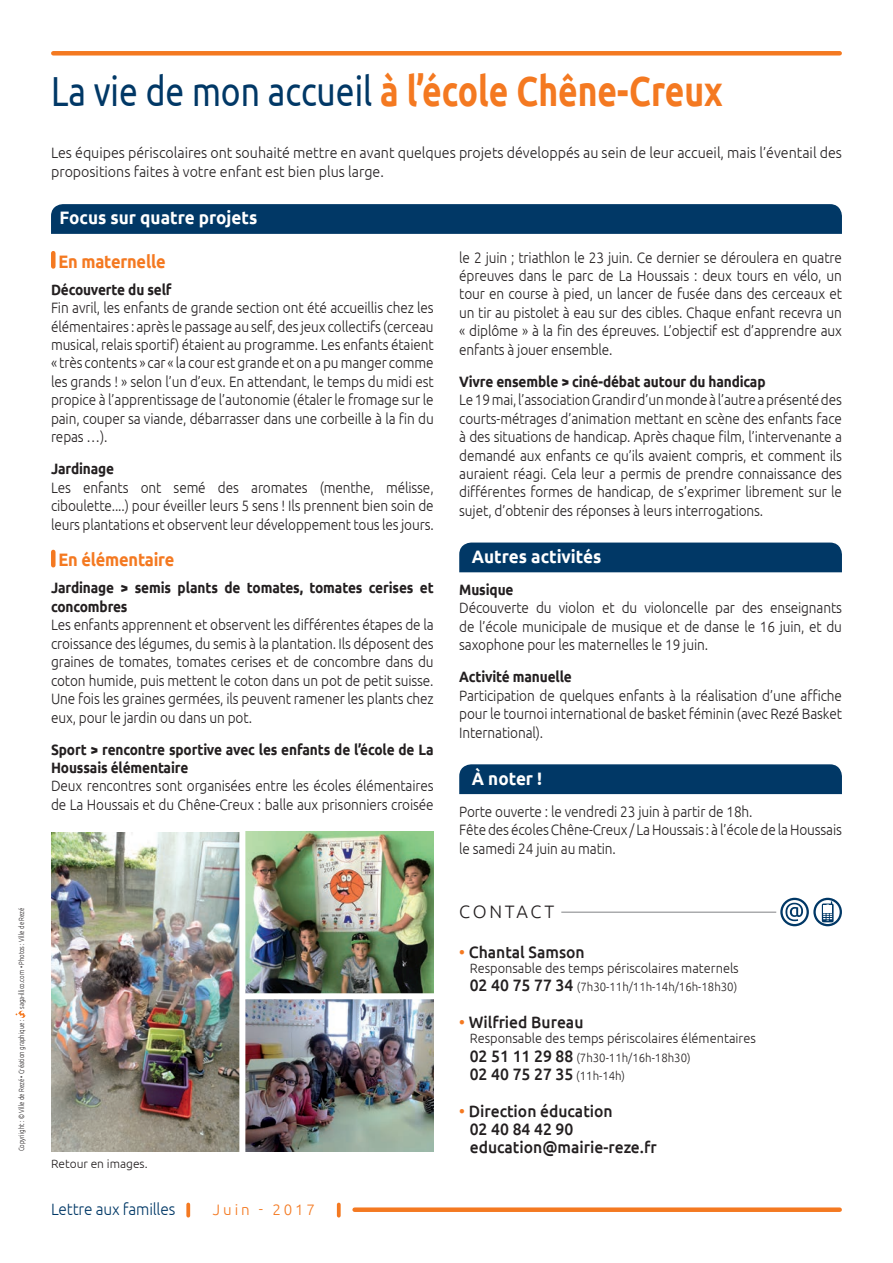
<style>
.page{position:relative;width:893px;height:1263px;background:#fff}
.page>*{position:absolute;margin:0;border:0;box-sizing:border-box;transform-origin:0 0}
.t1{font:700 42px "Ubuntu";color:#f47921;scale:.8 1}
.t2{font:700 18px "Ubuntu";color:#fff;scale:.95 1}
.t3{font:700 18px "Ubuntu";letter-spacing:-.01em;color:#f47921;scale:.91 1}
.t4{font:300 18px "Ubuntu";letter-spacing:.145em;color:#231f20}
.t5{font:500 16.5px/18.1px "Ubuntu";color:#231f20;scale:.95 1}
.t6{font:300 16.35px "Ubuntu";letter-spacing:-.01em;color:#013866;scale:.94 1}
.t7{font:300 15.15px "Ubuntu";letter-spacing:.19em;color:#f47921}
.t8{font:300 15px/18.5px "Ubuntu";letter-spacing:-.01em;color:#231f20;text-align:justify;scale:.91 1}
.t9{font:700 15px/18.5px "Ubuntu";letter-spacing:-.01em;color:#231f20;scale:.91 1}
.t10{font:300 15px/18.5px "Ubuntu";letter-spacing:-.01em;color:#231f20;scale:.95 1}
.t11{font:300 13.5px "Ubuntu";color:#231f20;scale:.95 1}
.t12{font:300 12px "Ubuntu";color:#231f20;scale:.95 1}
.t13{font:300 12px "Ubuntu";color:#231f20}
.t14{font:300 7.5px "Ubuntu";color:#231f20;scale:.8 1}
.s1{font-weight:400;color:#013866}
.s2{color:#f47921}
.s3{font-weight:500;font-size:16.5px}
.s4{font-weight:300;font-size:12px}
</style>
<div class="page">
<div style="left:51px;top:253px;width:5px;height:13px;background:#f47921"></div>
<div style="left:51px;top:552px;width:5px;height:13px;background:#f47921"></div>
<hr style="left:561px;top:912px;width:215px;height:1px;background:#808285">
<svg style="left:780px;top:898px;width:62px;height:28px"></svg>
<div style="left:459px;top:542px;width:383px;height:30px;background:#013866"></div>
<div style="left:459px;top:764px;width:383px;height:30px;background:#013866"></div>
<div style="left:51px;top:204px;width:791px;height:30px;background:#013866"></div>
<img style="left:51px;top:832px;width:188px;height:319px">
<img style="left:245px;top:831px;width:189px;height:320px">
<div style="left:242px;top:993px;width:198px;height:6px;background:#fff"></div>
<div style="left:355px;top:1207px;width:485px;height:5px;background:#f47921"></div>
<svg style="left:186px;top:1204px;width:4px;height:12px"></svg>
<svg style="left:337px;top:1204px;width:4px;height:12px"></svg>
<svg style="left:15px;top:1010px;width:11px;height:8px"></svg>
<div style="left:53px;top:51px;width:787px;height:5px;background:#f47921"></div>
<p class="t14" style="left:17px;top:1009px;width:128px;rotate:-90deg">saga-illico.com • Photos : Ville de Rezé</p>
<p class="t14" style="left:17px;top:1151px;width:166px;rotate:-90deg">Copyriight : © Ville de Rezé • Création graphique :</p>
<h1 class="t1" style="left:51px;top:65px;width:841px"><span class="s1">La vie de mon accueil</span> à l’école Chêne-Creux</h1>
<p class="t10" style="left:51px;top:143px;width:834px">Les équipes périscolaires ont souhaité mettre en avant quelques projets développés au sein de leur accueil, mais l’éventail des propositions faites à votre enfant est bien plus large.</p>
<p class="t2" style="left:60px;top:207px;width:210px">Focus sur quatre projets</p>
<p class="t3" style="left:58px;top:250px;width:119px">En maternelle</p>
<p class="t9" style="left:51px;top:280px;width:134px">Découverte du self</p>
<p class="t8" style="left:51px;top:298px;width:422px">Fin avril, les enfants de grande section ont été accueillis chez les élémentaires : après le passage au self, des jeux collectifs (cerceau musical, relais sportif) étaient au programme. Les enfants étaient « très contents » car « la cour est grande et on a pu manger comme les grands ! » selon l’un d’eux. En attendant, le temps du midi est propice à l’apprentissage de l’autonomie (étaler le fromage sur le pain, couper sa viande, débarrasser dans une corbeille à la fin du repas …).</p>
<p class="t9" style="left:51px;top:459px;width:71px">Jardinage</p>
<p class="t8" style="left:51px;top:478px;width:422px">Les enfants ont semé des aromates (menthe, mélisse, ciboulette....) pour éveiller leurs 5 sens ! Ils prennent bien soin de leurs plantations et observent leur développement tous les jours.</p>
<p class="t3" style="left:58px;top:549px;width:129px">En élémentaire</p>
<p class="t9" style="left:51px;top:579px;width:422px">Jardinage &gt; semis plants de tomates, tomates cerises et concombres</p>
<p class="t8" style="left:51px;top:615px;width:422px">Les enfants apprennent et observent les différentes étapes de la croissance des légumes, du semis à la plantation. Ils déposent des graines de tomates, tomates cerises et de concombre dans du coton humide, puis mettent le coton dans un pot de petit suisse.<br>Une fois les graines germées, ils peuvent ramener les plants chez eux, pour le jardin ou dans un pot.</p>
<p class="t9" style="left:51px;top:740px;width:422px">Sport &gt; rencontre sportive avec les enfants de l’école de La<br>Houssais élémentaire</p>
<p class="t8" style="left:51px;top:776px;width:422px">Deux rencontres sont organisées entre les écoles élémentaires de La Houssais et du Chêne-Creux : balle aux prisonniers croisée</p>
<p class="t13" style="left:51px;top:1156px;width:98px">Retour en images.</p>
<p class="t6" style="left:51px;top:1199px;width:134px">Lettre aux familles</p>
<p class="t7" style="left:213px;top:1201px;width:104px">Juin - 2017</p>
<p class="t8" style="left:459px;top:248px;width:422px">le 2 juin ; triathlon le 23 juin. Ce dernier se déroulera en quatre épreuves dans le parc de La Houssais : deux tours en vélo, un tour en course à pied, un lancer de fusée dans des cerceaux et un tir au pistolet à eau sur des cibles. Chaque enfant recevra un « diplôme » à la fin des épreuves. L’objectif est d’apprendre aux enfants à jouer ensemble.</p>
<p class="t9" style="left:459px;top:372px;width:338px">Vivre ensemble &gt; ciné-débat autour du handicap</p>
<p class="t8" style="left:459px;top:390px;width:422px">Le 19 mai, l’association Grandir d’un monde à l’autre a présenté des courts-métrages d’animation mettant en scène des enfants face à des situations de handicap. Après chaque film, l’intervenante a demandé aux enfants ce qu’ils avaient compris, et comment ils auraient réagi. Cela leur a permis de prendre connaissance des différentes formes de handicap, de s’exprimer librement sur le sujet, d’obtenir des réponses à leurs interrogations.</p>
<p class="t2" style="left:472px;top:546px;width:138px">Autres activités</p>
<p class="t9" style="left:459px;top:580px;width:61px">Musique</p>
<p class="t8" style="left:459px;top:598px;width:422px">Découverte du violon et du violoncelle par des enseignants de l’école municipale de musique et de danse le 16 juin, et du saxophone pour les maternelles le 19 juin.</p>
<p class="t9" style="left:459px;top:667px;width:125px">Activité manuelle</p>
<p class="t8" style="left:459px;top:686px;width:422px">Participation de quelques enfants à la réalisation d’une affiche pour le tournoi international de basket féminin (avec Rezé Basket International).</p>
<p class="t2" style="left:472px;top:767px;width:76px">à noter !</p>
<p class="t8" style="left:459px;top:802px;width:422px;text-align:left">Porte ouverte : le vendredi 23 juin à partir de 18h.<br>Fête des écoles Chêne-Creux / La Houssais : à l’école de la Houssais le samedi 24 juin au matin.</p>
<p class="t4" style="left:459px;top:901px;width:97px">CONTACT</p>
<p class="t5" style="left:459px;top:942px;width:134px"><span class="s2">•</span> Chantal Samson</p>
<p class="t11" style="left:470px;top:960px;width:285px">Responsable des temps périscolaires maternels</p>
<p class="t12" style="left:470px;top:980px;width:283px"><span class="s3">02 40 75 77 34</span> (7h30-11h/11h-14h/16h-18h30)</p>
<p class="t5" style="left:459px;top:1012px;width:132px"><span class="s2">•</span> Wilfried Bureau</p>
<p class="t11" style="left:470px;top:1030px;width:303px">Responsable des temps périscolaires élémentaires</p>
<p class="t12" style="left:470px;top:1050px;width:234px"><span class="s3">02 51 11 29 88</span> (7h30-11h/16h-18h30)</p>
<p class="t5" style="left:470px;top:1064px;width:165px">02 40 75 27 35 <span class="s4">(11h-14h)</span></p>
<p class="t5" style="left:470px;top:1101px;width:198px;text-indent:-11px"><span class="s2">•</span> Direction éducation<br>02 40 84 42 90 education@mairie-reze.fr</p>
</div>
